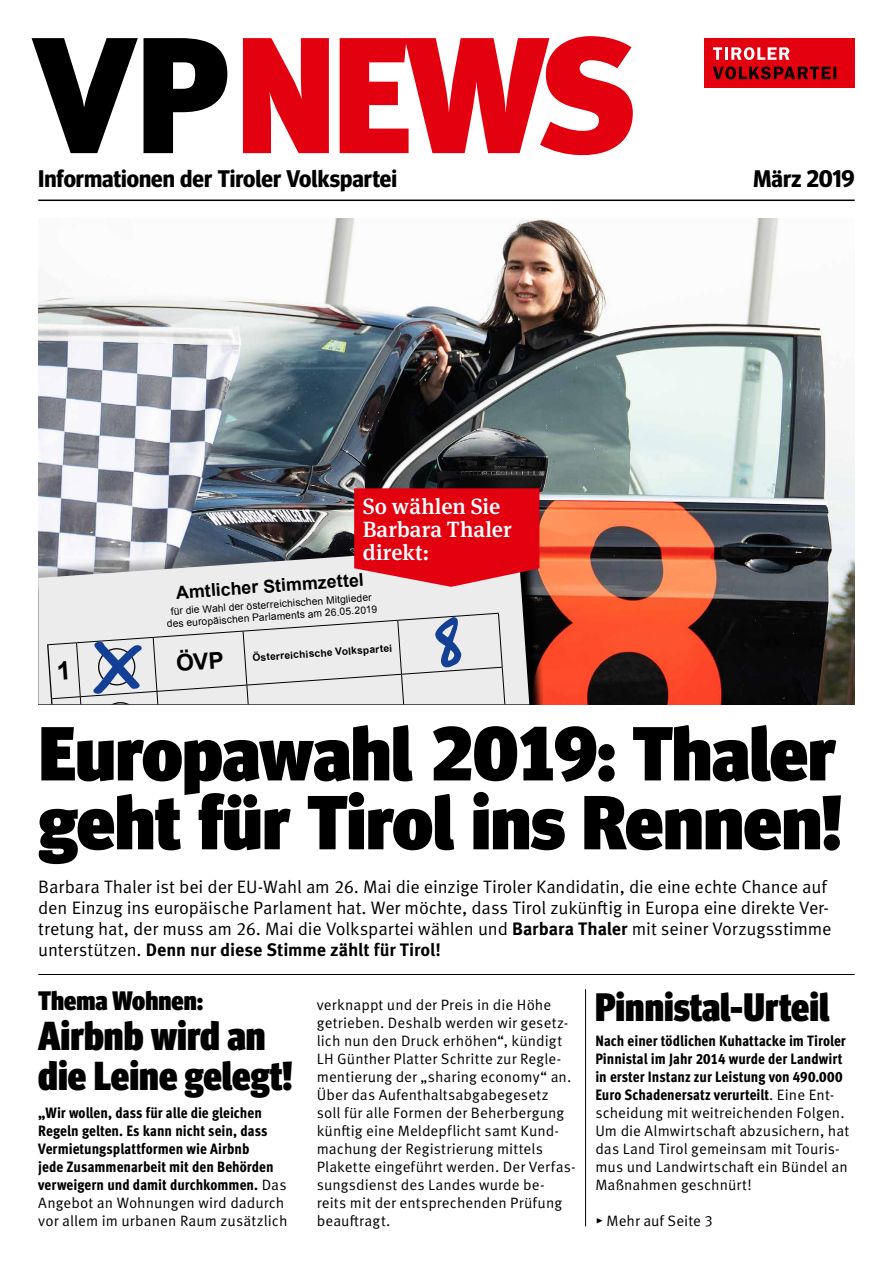
<style>
.page{position:relative;width:893px;height:1263px;background:#fff}
.page>*{position:absolute;margin:0;border:0;box-sizing:border-box;transform-origin:0 0}
.t1{font:900 165px "Meta OT";letter-spacing:-.05em;color:#e3000f}
.t2{font:900 76.5px/68.8px "Meta Headline OT";letter-spacing:-.005em;color:#000}
.t3{font:900 condensed 40.5px/39.9px "Meta Headline OT";color:#000}
.t4{font:900 condensed 39.75px "Meta Headline OT";color:#000}
.t5{font:900 condensed 26.7px "Meta Headline OT";color:#000}
.t6{font:700 24px "Meta Headline OT";color:#000}
.t7{font:500 22.05px/23px "Meta Serif OT";color:#fff}
.t8{font:18px/21px "Meta OT Norm";letter-spacing:-.01em;color:#000}
.t9{font:700 18px "Meta OT";letter-spacing:-.01em;color:#000}
.t10{font:700 17.85px "Arial";color:#000}
.t11{font:15px/18px "Meta OT Norm";letter-spacing:.005em;color:#000}
.t12{font:800 condensed 15px/18px "Meta OT";color:#000}
.t13{font:10.2px/12.1px "Arial";color:#000;text-align:center}
.t14{font:700 10.2px "Arial";color:#000}
.s1{color:#000}
.s2{font-family:"Meta OT";font-weight:700}
.s3{font-family:"Meta OT Norm";font-weight:400}
.s4{font-family:"Meta OT Norm";font-weight:400;font-stretch:normal}
</style>
<div class="page">
<hr style="left:38px;top:200px;width:817px;height:1px;background:#000">
<div style="left:704px;top:38px;width:151px;height:50px;background:#e3000f"></div>
<svg style="left:713px;top:47px;width:76px;height:13px"></svg>
<svg style="left:713px;top:67px;width:123px;height:12px"></svg>
<img style="left:39px;top:218px;width:816px;height:486px">
<hr style="left:38px;top:974px;width:817px;height:1px;background:#000">
<div style="left:38px;top:530px;width:501px;height:174px;background:#000;opacity:.3"></div>
<svg style="left:38px;top:544px;width:491px;height:160px;background:#cdcfd2"></svg>
<svg style="left:354px;top:488px;width:185px;height:99px;background:#df1321"></svg>
<hr style="left:585px;top:989px;width:1px;height:237px;background:#000">
<svg style="left:46px;top:612px;width:461px;height:92px;background:#dedfe2"></svg>
<h1 class="t1" style="left:34px;top:-4px;width:606px"><span class="s1">VP</span>NEWS</h1>
<h3 class="t6" style="left:38px;top:164px;width:360px">Informationen der Tiroler Volkspartei</h3>
<h3 class="t6" style="left:753px;top:164px;width:103px">März 2019</h3>
<h3 class="t7" style="left:363px;top:494px;width:150px">So wählen Sie<br>Barbara Thaler direkt:</h3>
<p class="t10" style="left:175px;top:580px;width:190px;rotate:-4deg">Amtlicher Stimmzettel</p>
<p class="t13" style="left:166px;top:606px;width:212px;rotate:-4deg">für die Wahl der österreichischen Mitglieder des europäischen Parlaments am 26.05.2019</p>
<p class="t14" style="left:252px;top:651px;width:142px;rotate:-4deg">Österreichische Volkspartei</p>
<h2 class="t2" style="left:39px;top:722px;width:805px">Europawahl 2019: Thaler geht für Tirol ins Rennen!</h2>
<p class="t8" style="left:38px;top:876px;width:795px">Barbara Thaler ist bei der EU-Wahl am 26. Mai die einzige Tiroler Kandidatin, die eine echte Chance auf den Einzug ins europäische Parlament hat. Wer möchte, dass Tirol zukünftig in Europa eine direkte Ver&shy;tretung hat, der muss am 26. Mai die Volkspartei wählen und <span class="s2">Barbara Thaler</span> mit seiner Vorzugsstimme</p>
<p class="t9" style="left:38px;top:938px;width:404px"><span class="s3">unterstützen.</span> Denn nur diese Stimme zählt für Tirol!</p>
<h3 class="t5" style="left:38px;top:985px;width:166px">Thema Wohnen:</h3>
<h3 class="t3" style="left:38px;top:1018px;width:256px">Airbnb wird an die Leine gelegt!</h3>
<p class="t12" style="left:38px;top:1104px;width:250px">„Wir wollen, dass für alle die gleichen Regeln gelten. Es kann nicht sein, dass Vermietungsplattformen wie Airbnb<br>jede Zusammenarbeit mit den Behörden verweigern und damit durchkommen. <span class="s4">Das</span></p>
<p class="t11" style="left:38px;top:1194px;width:251px">Angebot an Wohnungen wird dadurch vor allem im urbanen Raum zusätzlich</p>
<p class="t11" style="left:317px;top:996px;width:260px">verknappt und der Preis in die Höhe getrieben. Deshalb werden wir gesetz&shy;lich nun den Druck erhöhen“, kündigt LH Günther Platter Schritte zur Regle&shy;mentierung der „sharing economy“ an.<br>Über das Aufenthaltsabgabegesetz soll für alle Formen der Beherbergung künftig eine Meldepflicht samt Kund&shy;machung der Registrierung mittels Plakette eingeführt werden. Der Verfas&shy;sungsdienst des Landes wurde be&shy;reits mit der entsprechenden Prüfung beauftragt.</p>
<h3 class="t4" style="left:595px;top:983px;width:236px">Pinnistal-Urteil</h3>
<p class="t12" style="left:595px;top:1032px;width:252px">Nach einer tödlichen Kuhattacke im Tiroler Pinnistal im Jahr 2014 wurde der Landwirt in erster Instanz zur Leistung von 490.000<br>Euro Schadenersatz verurteilt<span class="s4">. Eine Ent-</span></p>
<p class="t11" style="left:595px;top:1104px;width:255px">scheidung mit weitreichenden Folgen.<br>Um die Almwirtschaft abzusichern, hat das Land Tirol gemeinsam mit Touris&shy;mus und Landwirtschaft ein Bündel an Maßnahmen geschnürt!</p>
<p class="t11" style="left:595px;top:1212px;width:119px">▸ Mehr auf Seite 3</p>
</div>
